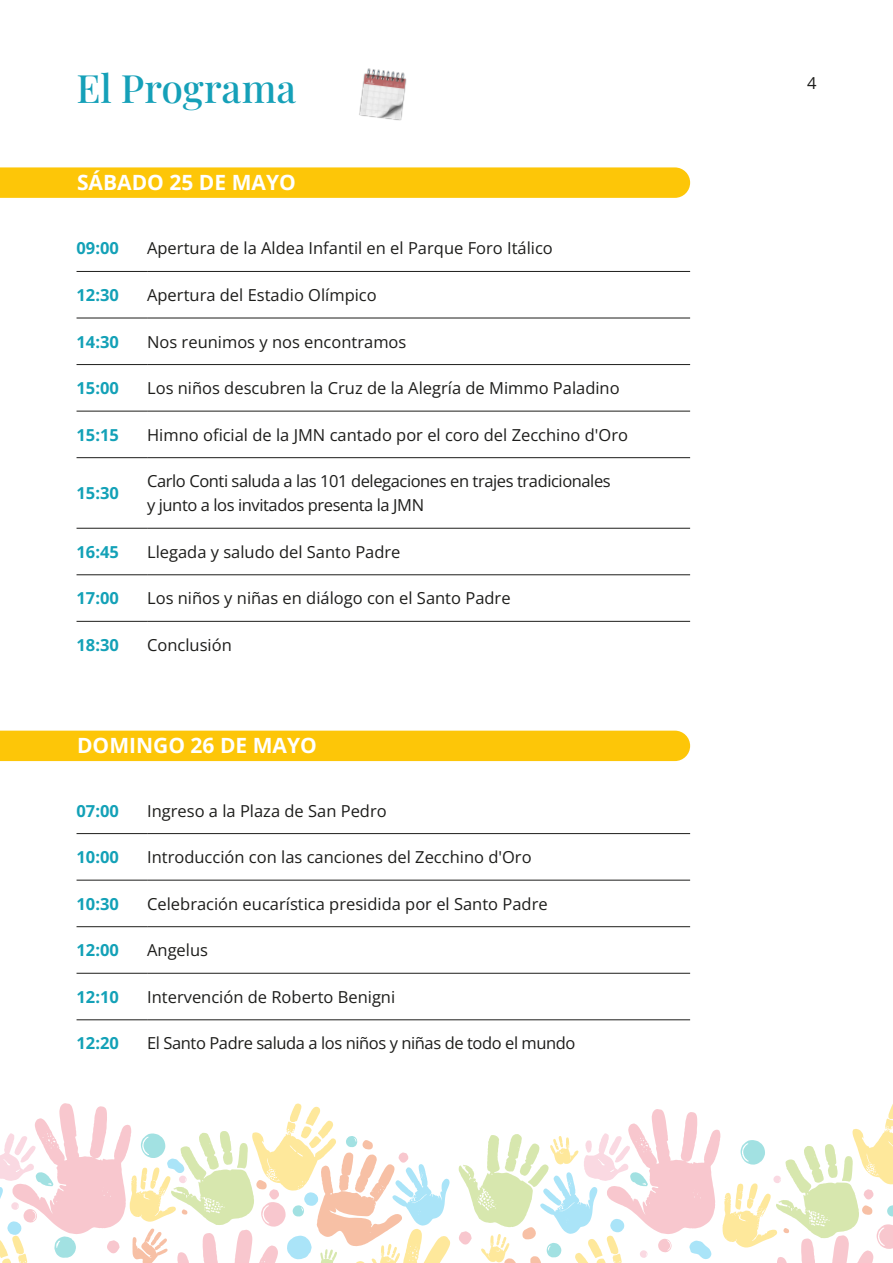
<style>
.page{position:relative;width:893px;height:1263px;background:#fff}
.page>*{position:absolute;margin:0;border:0;box-sizing:border-box;transform-origin:0 0}
.t1{font:500 39px "Playfair Display";letter-spacing:-.005em;color:#15a0b8}
.t2{font:700 21px "Open Sans";color:#fff}
.t3{font:16.5px "Open Sans";color:#1d1d1b}
.t4{font:16.5px/24px "Open Sans";letter-spacing:-.025em;color:#1d1d1b}
.t5{font:700 16.5px "Open Sans";color:#13a1b7}
</style>
<div class="page">
<svg style="left:0;top:1103px;width:893px;height:160px"></svg>
<div style="left:0;top:167px;width:690px;height:31px;background:#fdc608"></div>
<div style="left:0;top:731px;width:690px;height:30px;background:#fdc608"></div>
<hr style="left:77px;top:271px;width:70px;height:1px;background:#1d1d1b">
<hr style="left:147px;top:271px;width:543px;height:1px;background:#1d1d1b">
<hr style="left:77px;top:318px;width:70px;height:1px;background:#1d1d1b">
<hr style="left:147px;top:318px;width:543px;height:1px;background:#1d1d1b">
<hr style="left:77px;top:364px;width:70px;height:1px;background:#1d1d1b">
<hr style="left:147px;top:364px;width:543px;height:1px;background:#1d1d1b">
<hr style="left:77px;top:411px;width:70px;height:1px;background:#1d1d1b">
<hr style="left:147px;top:411px;width:543px;height:1px;background:#1d1d1b">
<hr style="left:77px;top:457px;width:70px;height:1px;background:#1d1d1b">
<hr style="left:147px;top:457px;width:543px;height:1px;background:#1d1d1b">
<hr style="left:77px;top:528px;width:70px;height:1px;background:#1d1d1b">
<hr style="left:147px;top:528px;width:543px;height:1px;background:#1d1d1b">
<hr style="left:77px;top:574px;width:70px;height:1px;background:#1d1d1b">
<hr style="left:77px;top:621px;width:70px;height:1px;background:#1d1d1b">
<hr style="left:147px;top:574px;width:543px;height:1px;background:#1d1d1b">
<hr style="left:147px;top:621px;width:543px;height:1px;background:#1d1d1b">
<hr style="left:77px;top:833px;width:70px;height:1px;background:#1d1d1b">
<hr style="left:147px;top:833px;width:543px;height:1px;background:#1d1d1b">
<hr style="left:77px;top:880px;width:70px;height:1px;background:#1d1d1b">
<hr style="left:147px;top:880px;width:543px;height:1px;background:#1d1d1b">
<hr style="left:77px;top:926px;width:70px;height:1px;background:#1d1d1b">
<hr style="left:147px;top:926px;width:543px;height:1px;background:#1d1d1b">
<hr style="left:77px;top:973px;width:70px;height:1px;background:#1d1d1b">
<hr style="left:147px;top:973px;width:543px;height:1px;background:#1d1d1b">
<hr style="left:77px;top:1019px;width:70px;height:1px;background:#1d1d1b">
<hr style="left:147px;top:1019px;width:543px;height:1px;background:#1d1d1b">
<h1 class="t1" style="left:77px;top:57px;width:221px">El Programa</h1>
<p class="t2" style="left:77px;top:167px;width:220px">SÁBADO 25 DE MAYO</p>
<p class="t5" style="left:77px;top:237px;width:44px">09:00</p>
<p class="t3" style="left:147px;top:237px;width:407px">Apertura de la Aldea Infantil en el Parque Foro Itálico</p>
<p class="t5" style="left:77px;top:283px;width:44px">12:30</p>
<p class="t3" style="left:147px;top:284px;width:231px">Apertura del Estadio Olímpico</p>
<p class="t5" style="left:77px;top:330px;width:44px">14:30</p>
<p class="t3" style="left:147px;top:330px;width:261px">Nos reunimos y nos encontramos</p>
<p class="t5" style="left:77px;top:376px;width:44px">15:00</p>
<p class="t3" style="left:147px;top:377px;width:474px">Los niños descubren la Cruz de la Alegría de Mimmo Paladino</p>
<p class="t5" style="left:77px;top:423px;width:44px">15:15</p>
<p class="t3" style="left:147px;top:423px;width:482px">Himno oficial de la JMN cantado por el coro del Zecchino d'Oro</p>
<p class="t5" style="left:77px;top:482px;width:44px">15:30</p>
<p class="t4" style="left:147px;top:469px;width:465px">Carlo Conti saluda a las 101 delegaciones en trajes tradicionales y junto a los invitados presenta la JMN</p>
<p class="t5" style="left:77px;top:540px;width:44px">16:45</p>
<p class="t3" style="left:147px;top:540px;width:255px">Llegada y saludo del Santo Padre</p>
<p class="t5" style="left:77px;top:587px;width:44px">17:00</p>
<p class="t3" style="left:147px;top:587px;width:365px">Los niños y niñas en diálogo con el Santo Padre</p>
<p class="t5" style="left:77px;top:633px;width:44px">18:30</p>
<p class="t3" style="left:147px;top:633px;width:86px">Conclusión</p>
<p class="t2" style="left:77px;top:731px;width:241px">DOMINGO 26 DE MAYO</p>
<p class="t5" style="left:77px;top:799px;width:44px">07:00</p>
<p class="t3" style="left:147px;top:799px;width:241px">Ingreso a la Plaza de San Pedro</p>
<p class="t5" style="left:77px;top:845px;width:44px">10:00</p>
<p class="t3" style="left:147px;top:846px;width:386px">Introducción con las canciones del Zecchino d'Oro</p>
<p class="t5" style="left:77px;top:892px;width:44px">10:30</p>
<p class="t3" style="left:147px;top:892px;width:402px">Celebración eucarística presidida por el Santo Padre</p>
<p class="t5" style="left:77px;top:938px;width:44px">12:00</p>
<p class="t3" style="left:147px;top:939px;width:62px">Angelus</p>
<p class="t5" style="left:77px;top:985px;width:44px">12:10</p>
<p class="t3" style="left:147px;top:985px;width:250px">Intervención de Roberto Benigni</p>
<p class="t5" style="left:77px;top:1032px;width:44px">12:20</p>
<p class="t4" style="left:147px;top:1031px;width:430px">El Santo Padre saluda a los niños y niñas de todo el mundo</p>
<p class="t3" style="left:807px;top:71px;width:11px">4</p>
</div>
